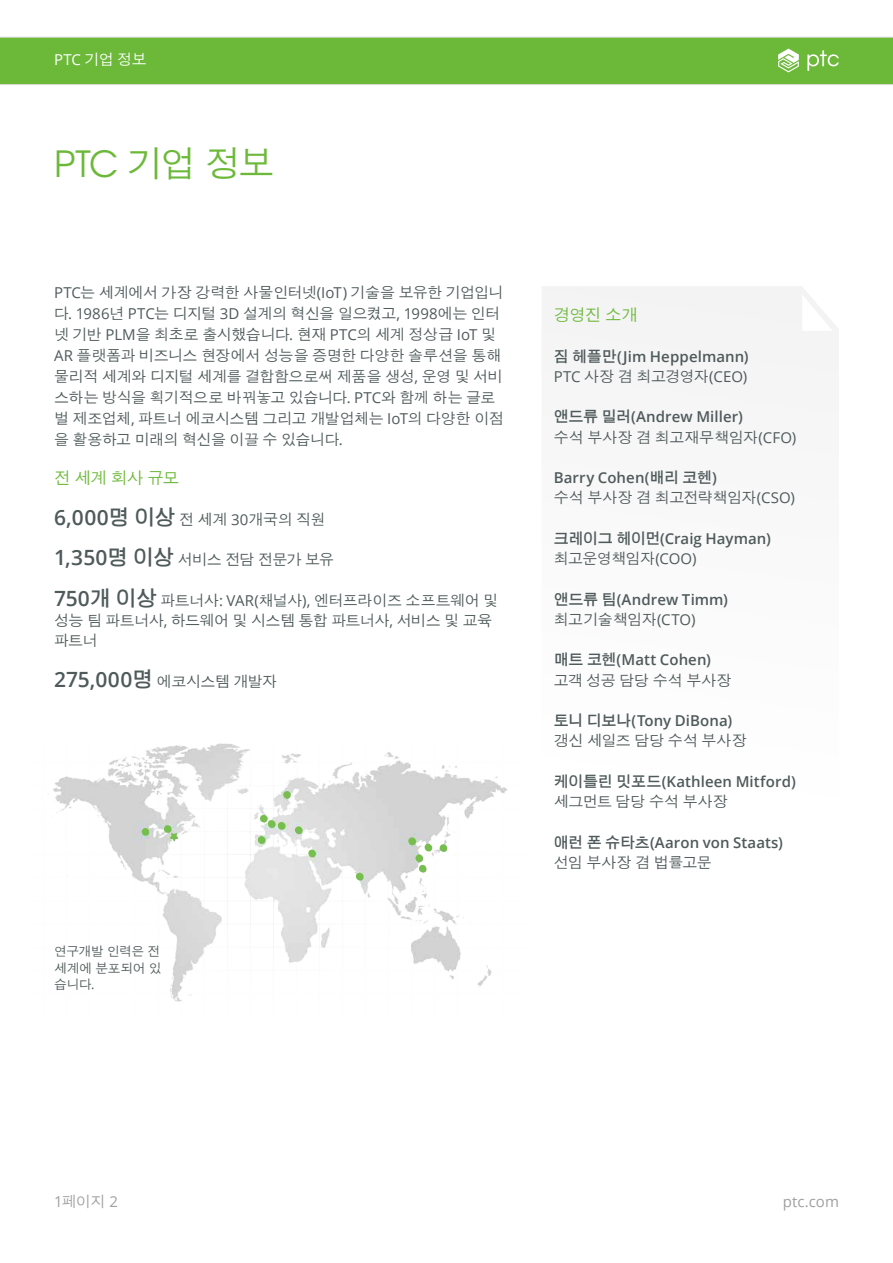
<style>
.page{position:relative;width:893px;height:1263px;background:#fff}
.page>*{position:absolute;margin:0;border:0;box-sizing:border-box;transform-origin:0 0}
.t1{font:500 36px "SM Gothic Std";color:#6cb939}
.t2{font:500 16.5px "SM Gothic Std";letter-spacing:-.04em;color:#6cb939}
.t3{font:500 15px/21px "SM Gothic Std";letter-spacing:-.03em;color:#4f5a5a}
.t4{font:600 15px/20.2px "Open Sans";letter-spacing:.005em;color:#4f5a5a}
.t5{font:500 15px "SM Gothic Std";color:#4f5a5a}
.t6{font:500 15px "SM Gothic Std";letter-spacing:-.005em;color:#4f5a5a}
.t7{font:15px "Open Sans";letter-spacing:.005em;color:#a0a0a1}
.t8{font:500 15px "SM Gothic Std";color:#fff}
.t9{font:500 15px "SM Gothic Std";color:#a0a0a1}
.t10{font:500 12.75px/16.5px "SM Gothic Std";letter-spacing:-.03em;color:#4f5a5a;text-align:justify}
.s1{font-family:"Open Sans";font-weight:400}
.s2{font-family:"Te X Gyre Adventor";font-weight:400}
.s3{font-family:"Open Sans";font-weight:600;font-size:21px}
.s4{font-weight:600;font-size:21px}
.s5{font-family:"SM Gothic Std"}
.s6{font-weight:400}
.s7{font-family:"SM Gothic Std";font-weight:500}
</style>
<div class="page">
<div style="left:0;top:37px;width:893px;height:48px;background:#6cb939"></div>
<div style="left:542px;top:286px;width:297px;height:86px;background:#f4f4f5"></div>
<svg style="left:802px;top:294px;width:31px;height:37px"></svg>
<img style="left:53px;top:743px;width:454px;height:259px">
<div style="left:142px;top:828px;width:7px;height:7px;background:#77be4e;border-radius:50%"></div>
<div style="left:164px;top:825px;width:7px;height:7px;background:#77be4e;border-radius:50%"></div>
<div style="left:258px;top:836px;width:7px;height:7px;background:#77be4e;border-radius:50%"></div>
<div style="left:260px;top:815px;width:7px;height:7px;background:#77be4e;border-radius:50%"></div>
<div style="left:283px;top:791px;width:7px;height:7px;background:#77be4e;border-radius:50%"></div>
<div style="left:278px;top:822px;width:7px;height:7px;background:#77be4e;border-radius:50%"></div>
<div style="left:308px;top:850px;width:7px;height:7px;background:#77be4e;border-radius:50%"></div>
<div style="left:356px;top:873px;width:7px;height:7px;background:#77be4e;border-radius:50%"></div>
<div style="left:408px;top:837px;width:7px;height:7px;background:#77be4e;border-radius:50%"></div>
<div style="left:416px;top:854px;width:7px;height:7px;background:#77be4e;border-radius:50%"></div>
<div style="left:425px;top:844px;width:7px;height:7px;background:#77be4e;border-radius:50%"></div>
<div style="left:440px;top:844px;width:7px;height:7px;background:#77be4e;border-radius:50%"></div>
<div style="left:419px;top:865px;width:7px;height:7px;background:#77be4e;border-radius:50%"></div>
<div style="left:268px;top:820px;width:7px;height:7px;background:#77be4e;border-radius:50%"></div>
<div style="left:295px;top:826px;width:7px;height:7px;background:#77be4e;border-radius:50%"></div>
<svg style="left:169px;top:833px;width:9px;height:8px"></svg>
<p class="t8" style="left:54px;top:52px;width:94px"><span class="s1">PTC</span> 기업 정보</p>
<h1 class="t1" style="left:54px;top:146px;width:222px"><span class="s2">PTC</span> 기업 정보</h1>
<p class="t3" style="left:54px;top:283px;width:451px"><span class="s1">PTC</span>는 세계에서 가장 강력한 사물인터넷<span class="s1">(IoT)</span> 기술을 보유한 기업입니 다<span class="s1">. 1986</span>년 <span class="s1">PTC</span>는 디지털 <span class="s1">3D</span> 설계의 혁신을 일으켰고<span class="s1">, 1998</span>에는 인터 넷 기반 <span class="s1">PLM</span>을 최초로 출시했습니다<span class="s1">.</span> 현재 <span class="s1">PTC</span>의 세계 정상급 <span class="s1">IoT</span> 및 <span class="s1">AR</span> 플랫폼과 비즈니스 현장에서 성능을 증명한 다양한 솔루션을 통해 물리적 세계와 디지털 세계를 결합함으로써 제품을 생성<span class="s1">,</span> 운영 및 서비 스하는 방식을 획기적으로 바꿔놓고 있습니다<span class="s1">. PTC</span>와 함께 하는 글로 벌 제조업체<span class="s1">,</span> 파트너 에코시스템 그리고 개발업체는 <span class="s1">IoT</span>의 다양한 이점 을 활용하고 미래의 혁신을 이끌 수 있습니다<span class="s1">.</span></p>
<p class="t2" style="left:54px;top:470px;width:127px">전 세계 회사 규모</p>
<p class="t3" style="left:54px;top:510px;width:273px"><span class="s3">6,000</span><span class="s4">명 이상</span> 전 세계 <span class="s1">30</span>개국의 직원</p>
<p class="t3" style="left:54px;top:550px;width:282px"><span class="s3">1,350</span><span class="s4">명 이상</span> 서비스 전담 전문가 보유</p>
<p class="t3" style="left:54px;top:591px;width:446px;line-height:20.2px"><span class="s3">750</span><span class="s4">개 이상</span> 파트너사<span class="s1">: VAR(</span>채널사<span class="s1">),</span> 엔터프라이즈 소프트웨어 및 성능 팀 파트너사<span class="s1">,</span> 하드웨어 및 시스템 통합 파트너사<span class="s1">,</span> 서비스 및 교육 파트너</p>
<p class="t3" style="left:54px;top:672px;width:225px"><span class="s3">275,000</span><span class="s4">명</span> 에코시스템 개발자</p>
<p class="t10" style="left:54px;top:944px;width:109px">연구개발 인력은 전 세계에 분포되어 있 습니다<span class="s1">.</span></p>
<p class="t2" style="left:554px;top:307px;width:86px">경영진 소개</p>
<p class="t4" style="left:554px;top:346px;width:196px"><span class="s5">짐 헤플만</span>(Jim Heppelmann)<br><span class="s6">PTC</span> <span class="s7">사장 겸 최고경영자</span><span class="s6">(CEO)</span></p>
<p class="t4" style="left:554px;top:406px;width:191px"><span class="s5">앤드류 밀러</span>(Andrew Miller)</p>
<p class="t5" style="left:554px;top:429px;width:244px">수석 부사장 겸 최고재무책임자<span class="s1">(CFO)</span></p>
<p class="t4" style="left:554px;top:467px;width:165px">Barry Cohen(<span class="s5">배리 코헨</span>)</p>
<p class="t3" style="left:554px;top:488px;width:243px">수석 부사장 겸 최고전략책임자<span class="s1">(CSO)</span></p>
<p class="t4" style="left:554px;top:528px;width:219px"><span class="s5">크레이그 헤이먼</span>(Craig Hayman)</p>
<p class="t3" style="left:554px;top:549px;width:144px">최고운영책임자<span class="s1">(COO)</span></p>
<p class="t4" style="left:554px;top:589px;width:176px"><span class="s5">앤드류 팀</span>(Andrew Timm)</p>
<p class="t3" style="left:554px;top:610px;width:143px">최고기술책임자<span class="s1">(CTO)</span></p>
<p class="t4" style="left:554px;top:649px;width:159px"><span class="s5">매트 코헨</span>(Matt Cohen)</p>
<p class="t5" style="left:554px;top:672px;width:180px">고객 성공 담당 수석 부사장</p>
<p class="t4" style="left:554px;top:710px;width:180px"><span class="s5">토니 디보나</span>(Tony DiBona)</p>
<p class="t6" style="left:554px;top:733px;width:195px">갱신 세일즈 담당 수석 부사장</p>
<p class="t4" style="left:554px;top:771px;width:244px"><span class="s5">케이틀린 밋포드</span>(Kathleen Mitford)</p>
<p class="t6" style="left:554px;top:794px;width:176px">세그먼트 담당 수석 부사장</p>
<p class="t4" style="left:554px;top:832px;width:231px"><span class="s5">애런 폰 슈타츠</span>(Aaron von Staats)</p>
<p class="t3" style="left:554px;top:853px;width:159px">선임 부사장 겸 법률고문</p>
<p class="t9" style="left:54px;top:1194px;width:65px"><span class="s1">1</span>페이지 <span class="s1">2</span></p>
<p class="t7" style="left:783px;top:1191px;width:58px">ptc.com</p>
</div>
